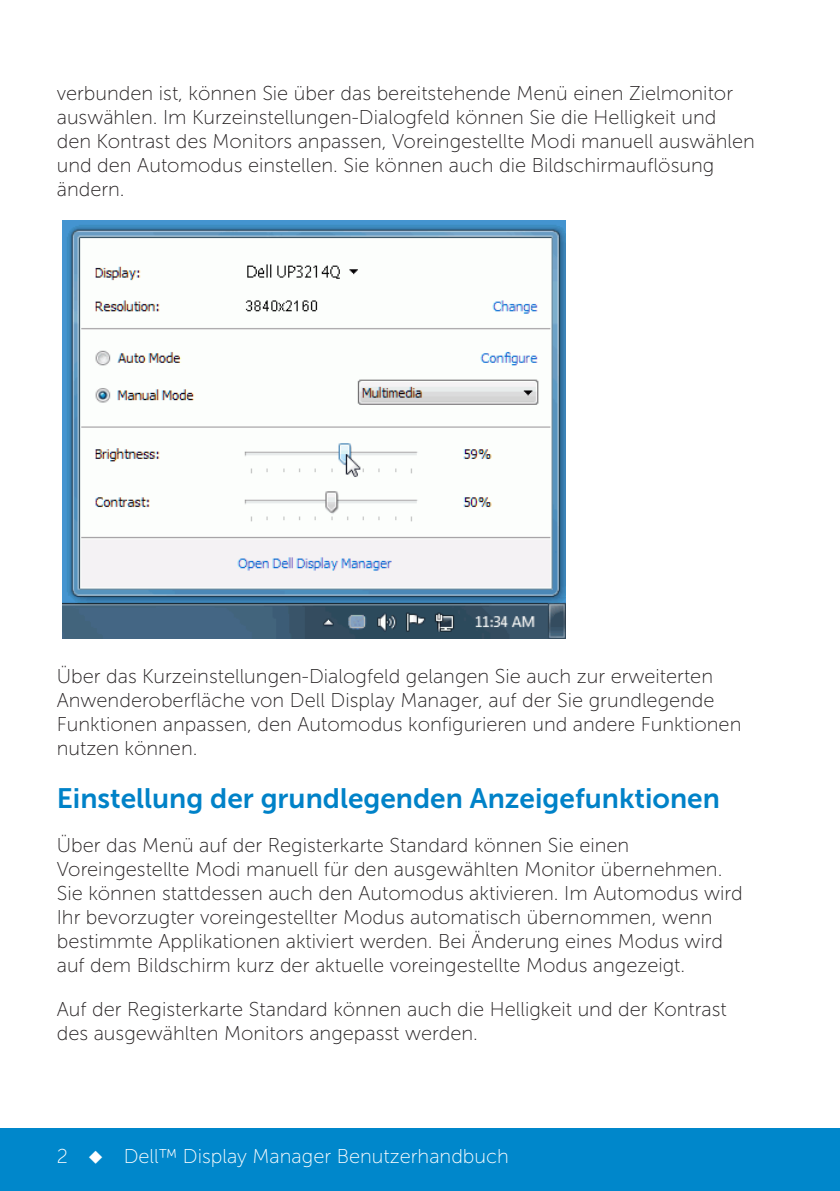
<style>
.page{position:relative;width:840px;height:1191px;background:#fff}
.page>*{position:absolute;margin:0;border:0;box-sizing:border-box;transform-origin:0 0}
.t1{font:28px "Museo Sans For Dell 700";color:#0082c8}
.t2{font:20px/24px "Museo Sans For Dell 100";color:#231f20}
.Page_No_L{font:20px "Museo Sans For Dell 100";color:#fff}
</style>
<div class="page">
<div style="left:0;top:1128px;width:839px;height:63px;background:#0087cb"></div>
<img style="left:62px;top:220px;width:503px;height:418px">
<p class="t2" style="left:57px;top:81px;width:699px">verbunden ist, können Sie über das bereitstehende Menü einen Zielmonitor auswählen. Im Kurzeinstellungen-Dialogfeld können Sie die Helligkeit und den Kontrast des Monitors anpassen, Voreingestellte Modi manuell auswählen und den Automodus einstellen. Sie können auch die Bildschirmauflösung ändern.</p>
<p class="t2" style="left:57px;top:664px;width:685px">Über das Kurzeinstellungen-Dialogfeld gelangen Sie auch zur erweiterten Anwenderoberfläche von Dell Display Manager, auf der Sie grundlegende Funktionen anpassen, den Automodus konfigurieren und andere Funktionen nutzen können.</p>
<p class="t1" style="left:57px;top:783px;width:664px">Einstellung der grundlegenden Anzeigefunktionen</p>
<p class="t2" style="left:57px;top:833px;width:687px">Über das Menü auf der Registerkarte Standard können Sie einen Voreingestellte Modi manuell für den ausgewählten Monitor übernehmen.<br>Sie können stattdessen auch den Automodus aktivieren. Im Automodus wird Ihr bevorzugter voreingestellter Modus automatisch übernommen, wenn bestimmte Applikationen aktiviert werden. Bei Änderung eines Modus wird auf dem Bildschirm kurz der aktuelle voreingestellte Modus angezeigt.</p>
<p class="t2" style="left:57px;top:997px;width:671px">Auf der Registerkarte Standard können auch die Helligkeit und der Kontrast des ausgewählten Monitors angepasst werden.</p>
<p class="Page_No_L" style="left:57px;top:1145px;width:453px">2 ◆ Dell™ Display Manager Benutzerhandbuch</p>
</div>
